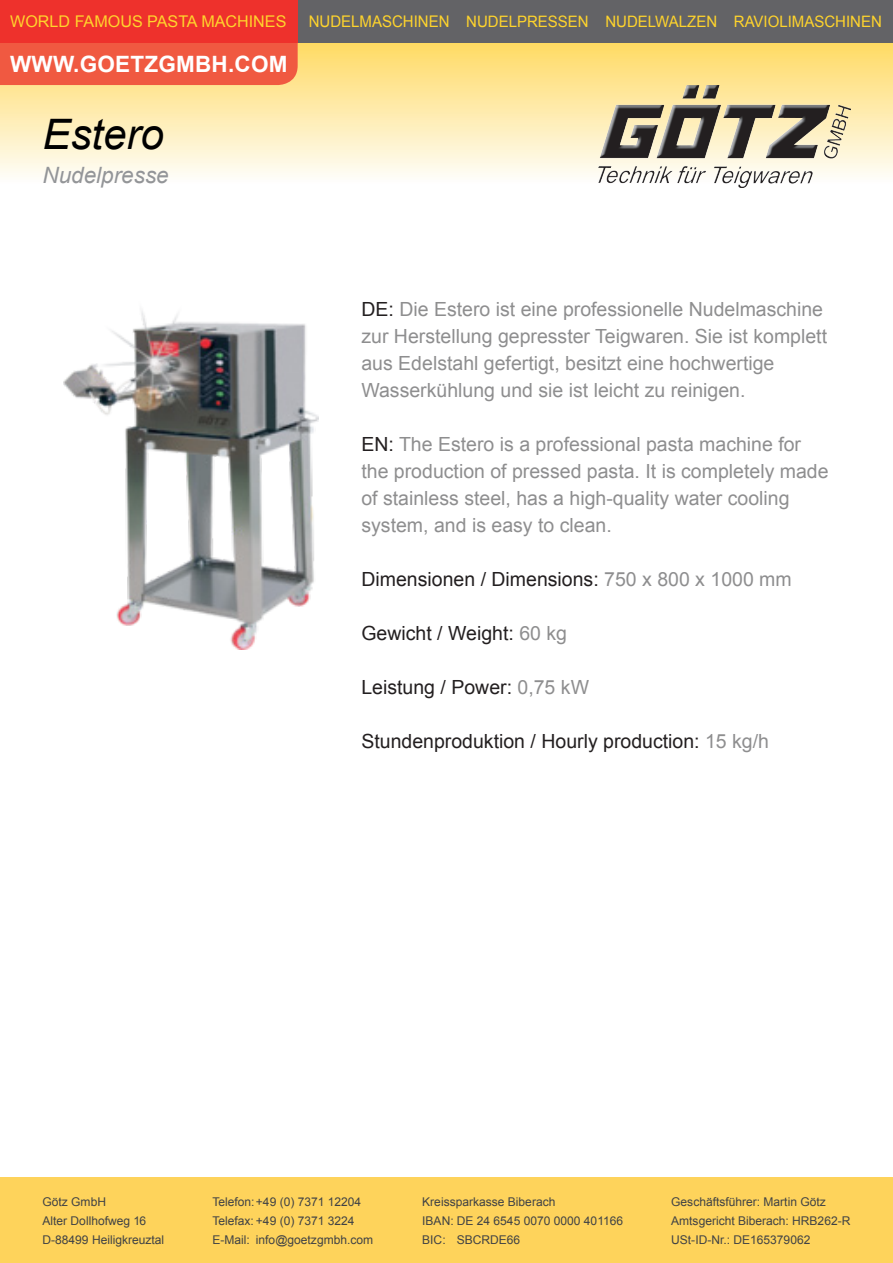
<style>
.page{position:relative;width:893px;height:1263px;background:#fff}
.page>*{position:absolute;margin:0;border:0;box-sizing:border-box;transform-origin:0 0}
.t1{font:italic 42px "Arial";color:#000}
.Absatz{font:700 22.5px "Arial";letter-spacing:.01em;color:#fff}
.t2{font:italic 22.5px "Arial";color:#939598}
.t3{font:19.5px/27px "Arial";color:#8e8e8f}
.t4{font:19.5px "Arial";color:#231f20}
.Absatz-2{font:16.2px "Arial";color:#ffd42c}
.Absatz-3{font:15.75px "Arial";color:#ffd42c;scale:.95 1}
.t5{font:12px "Arial";color:#404245}
.s1{font-size:16.05px}
.s2{color:#231f20}
.s3{color:#8e8e8f}
</style>
<div class="page">
<svg style="left:0;top:43px;width:893px;height:132px;background:#feebac"></svg>
<img style="left:598px;top:85px;width:252px;height:102px">
<div style="left:0;top:0;width:893px;height:43px;background:#636366"></div>
<div style="left:0;top:43px;width:298px;height:42px;background:#f05941"></div>
<div style="left:0;top:0;width:298px;height:43px;background:#ee312c"></div>
<div style="left:0;top:1178px;width:893px;height:85px;background:#fed35b"></div>
<img style="left:64px;top:311px;width:255px;height:338px">
<p class="Absatz-2" style="left:10px;top:11px;width:278px">WORLD FAMOUS PASTA MACHINES</p>
<p class="Absatz-3" style="left:309px;top:11px;width:605px"><span class="s1">NUDELMASCHINEN</span> NUDELPRESSEN NUDELWALZEN RAVIOLIMASCHINEN</p>
<p class="Absatz" style="left:10px;top:49px;width:279px">WWW.GOETZGMBH.COM</p>
<p class="t1" style="left:43px;top:107px;width:123px">Estero</p>
<p class="t2" style="left:43px;top:160px;width:128px">Nudelpresse</p>
<p class="t3" style="left:361px;top:296px;width:467px"><span class="s2">DE:</span> Die Estero ist eine professionelle Nudelmaschine zur Herstellung gepresster Teigwaren. Sie ist komplett aus Edelstahl gefertigt, besitzt eine hochwertige Wasserkühlung und sie ist leicht zu reinigen.</p>
<p class="t3" style="left:361px;top:431px;width:469px"><span class="s2">EN:</span> The Estero is a professional pasta machine for the production of pressed pasta. It is completely made of stainless steel, has a high-quality water cooling system, and is easy to clean.</p>
<p class="t4" style="left:361px;top:566px;width:432px">Dimensionen / Dimensions: <span class="s3">750 x 800 x 1000 mm</span></p>
<p class="t4" style="left:361px;top:620px;width:207px">Gewicht / Weight: <span class="s3">60 kg</span></p>
<p class="t4" style="left:361px;top:674px;width:229px">Leistung / Power: <span class="s3">0,75 kW</span></p>
<p class="t4" style="left:361px;top:728px;width:409px">Stundenproduktion / Hourly production: <span class="s3">15 kg/h</span></p>
<p class="t5" style="left:43px;top:1194px;width:65px">Götz GmbH</p>
<p class="t5" style="left:43px;top:1213px;width:105px">Alter Dollhofweg 16</p>
<p class="t5" style="left:43px;top:1231px;width:123px">D-88499 Heiligkreuztal</p>
<p class="t5" style="left:212px;top:1194px;width:150px">Telefon:+49 (0) 7371 12204</p>
<p class="t5" style="left:212px;top:1213px;width:144px">Telefax: +49 (0) 7371 3224</p>
<p class="t5" style="left:212px;top:1231px;width:162px">E-Mail: info@goetzgmbh.com</p>
<p class="t5" style="left:422px;top:1194px;width:135px">Kreissparkasse Biberach</p>
<p class="t5" style="left:422px;top:1213px;width:202px">IBAN: DE 24 6545 0070 0000 401166</p>
<p class="t5" style="left:422px;top:1231px;width:100px">BIC: SBCRDE66</p>
<p class="t5" style="left:671px;top:1194px;width:156px">Geschäftsführer: Martin Götz</p>
<p class="t5" style="left:671px;top:1213px;width:181px">Amtsgericht Biberach: HRB262-R</p>
<p class="t5" style="left:671px;top:1231px;width:141px">USt-ID-Nr.: DE165379062</p>
</div>
